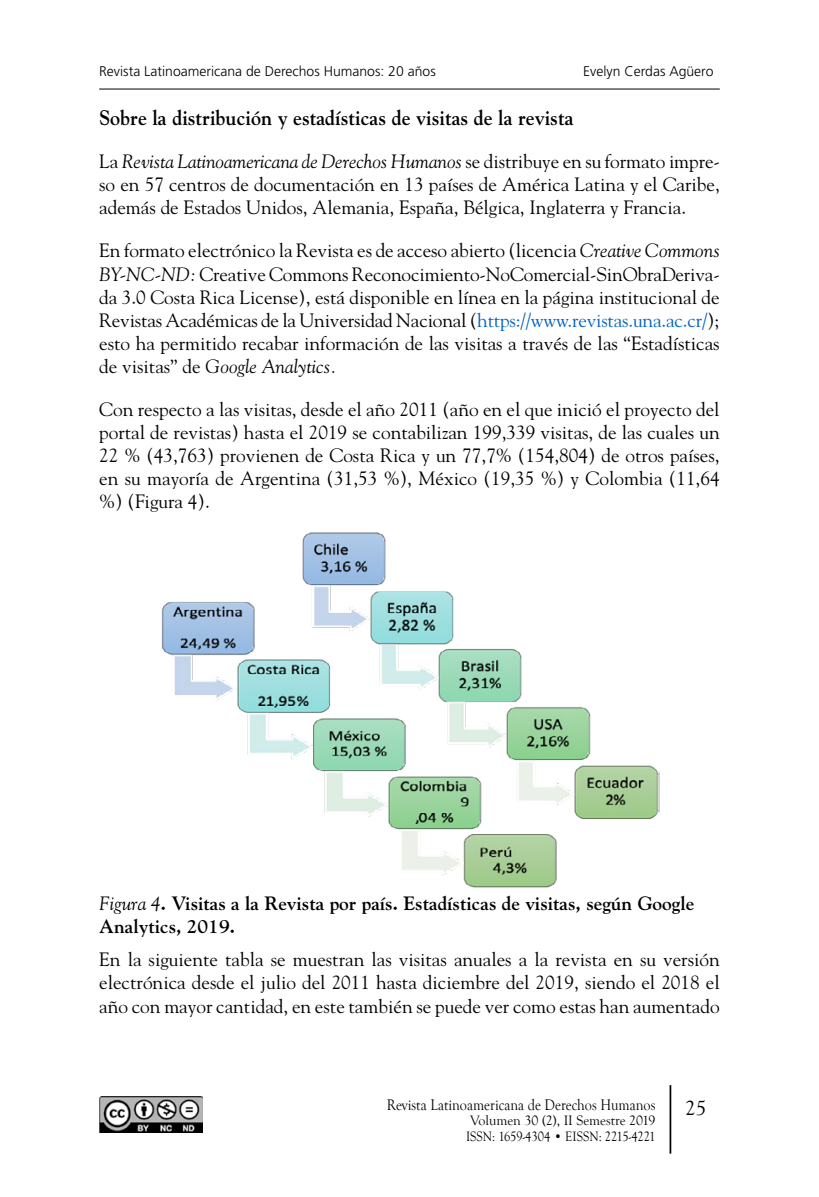
<style>
.page{position:relative;width:819px;height:1197px;background:#fff}
.page>*{position:absolute;margin:0;border:0;box-sizing:border-box;transform-origin:0 0}
.t1{font:700 21px "Goudy";color:#000;scale:.95 1}
.t2{font:21px "Goudy Old Style T";color:#000}
.t3{font:19.25px/23.1px "Goudy";color:#000;text-align:justify}
.t4{font:700 19.25px/23.1px "Goudy";color:#000}
.t5{font:15.75px "Goudy Old Style T";color:#000;scale:.9 1}
.t6{font:300 14px "Frutiger";color:#000}
.t7{font:14px/15.8px "Goudy Old Style T";color:#000}
.s1{font-style:italic}
.s2{color:#0563c1}
.s3{font-weight:400;font-style:italic}
</style>
<div class="page">
<hr style="left:99px;top:89px;width:621px;height:1px;background:#000">
<hr style="left:670px;top:1085px;width:1px;height:69px;background:#000">
<img style="left:99px;top:1096px;width:104px;height:36px">
<img style="left:161px;top:602px;width:396px;height:285px">
<img style="left:300px;top:532px;width:360px;height:286px">
<p class="t6" style="left:99px;top:63px;width:338px">Revista Latinoamericana de Derechos Humanos: 20 años</p>
<p class="t6" style="left:583px;top:63px;width:132px">Evelyn Cerdas Agüero</p>
<p class="t1" style="left:99px;top:105px;width:501px">Sobre la distribución y estadísticas de visitas de la revista</p>
<p class="t3" style="left:99px;top:149px;width:622px">La <span class="s1">Revista Latinoamericana de Derechos Humanos</span> se distribuye en su formato impre&shy;so en 57 centros de documentación en 13 países de América Latina y el Caribe, además de Estados Unidos, Alemania, España, Bélgica, Inglaterra y Francia.</p>
<p class="t3" style="left:99px;top:239px;width:622px">En formato electrónico la Revista es de acceso abierto (licencia <span class="s1">Creative Commons BY-NC-ND:</span> Creative Commons Reconocimiento-NoComercial-SinObraDeriva&shy;da 3.0 Costa Rica License), está disponible en línea en la página institucional de Revistas Académicas de la Universidad Nacional (<span class="s2">https://www.revistas.una.ac.cr/</span>); esto ha permitido recabar información de las visitas a través de las “Estadísticas de visitas” de <span class="s1">Google Analytics.</span></p>
<p class="t3" style="left:99px;top:397px;width:622px">Con respecto a las visitas, desde el año 2011 (año en el que inició el proyecto del portal de revistas) hasta el 2019 se contabilizan 199,339 visitas, de las cuales un 22 % (43,763) provienen de Costa Rica y un 77,7% (154,804) de otros países, en su mayoría de Argentina (31,53 %), México (19,35 %) y Colombia (11,64 %) (Figura 4).</p>
<p class="t4" style="left:99px;top:892px;width:597px"><span class="s3">Figura 4</span>. Visitas a la Revista por país. Estadísticas de visitas, según Google<br>Analytics, 2019.</p>
<p class="t3" style="left:99px;top:948px;width:622px">En la siguiente tabla se muestran las visitas anuales a la revista en su versión electrónica desde el julio del 2011 hasta diciembre del 2019, siendo el 2018 el año con mayor cantidad, en este también se puede ver como estas han aumentado</p>
<p class="t5" style="left:387px;top:1096px;width:300px">Revista Latinoamericana de Derechos Humanos</p>
<p class="t7" style="left:466px;top:1113px;width:191px">Volumen 30 (2), II Semestre 2019<br>ISSN: 1659-4304 • EISSN: 2215-4221</p>
<p class="t2" style="left:685px;top:1097px;width:22px">25</p>
</div>
